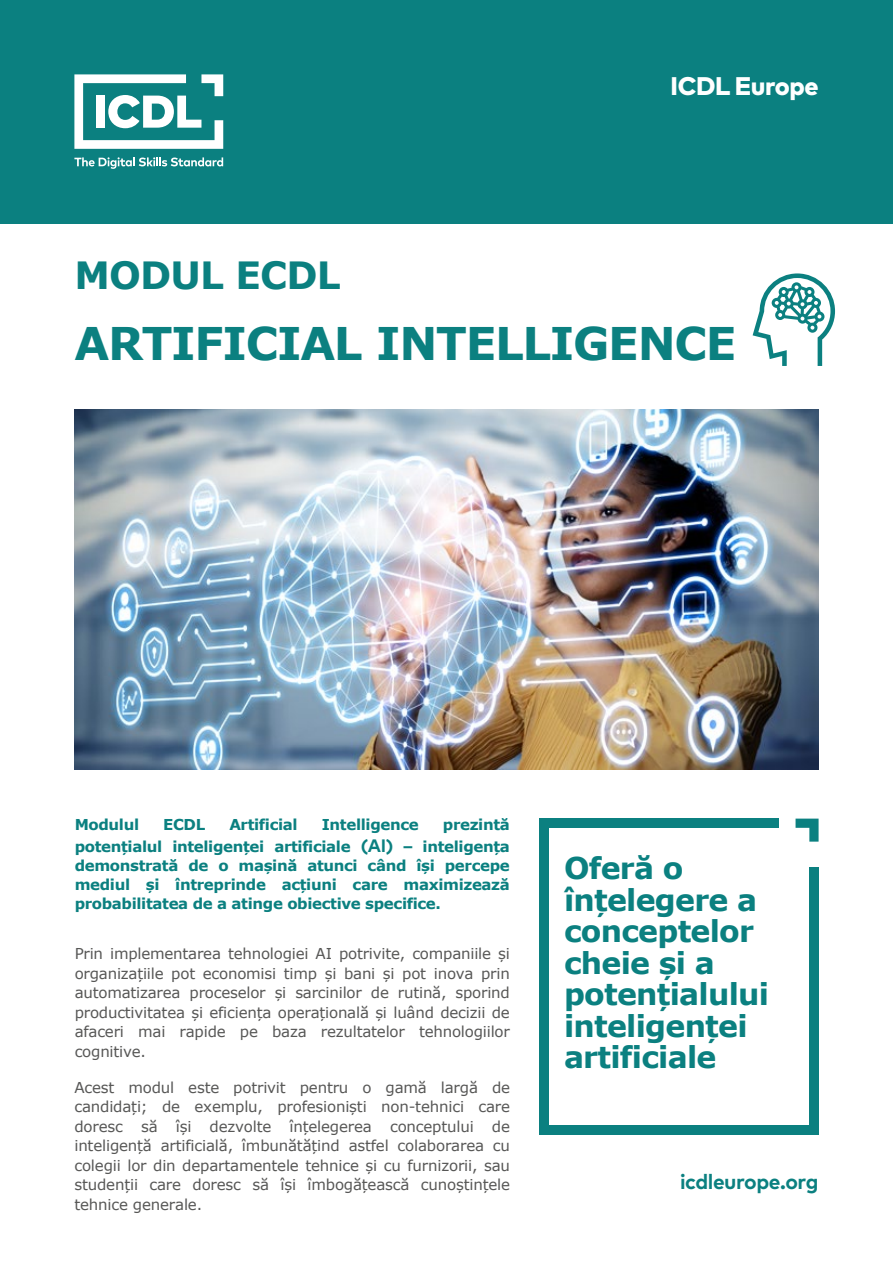
<style>
.page{position:relative;width:893px;height:1263px;background:#fff}
.page>*{position:absolute;margin:0;border:0;box-sizing:border-box;transform-origin:0 0}
.t1{font:700 45px "Verdana";letter-spacing:-.03em;color:#0b8080}
.t2{font:700 37.5px "Verdana";letter-spacing:-.02em;color:#0b8080}
.t3{font:700 30px/31.5px "Verdana";letter-spacing:-.025em;color:#0b8080}
.t4{font:800 25.5px "Mark Pro";letter-spacing:-.02em;color:#fff}
.t5{font:700 21px "Mark Pro";letter-spacing:-.02em;color:#0b8080}
.t6{font:15px/19.5px "Verdana";letter-spacing:-.015em;color:#575756;text-align:justify}
.t7{font:700 15px/18.8px "Verdana";letter-spacing:-.025em;color:#0b8080;text-align:right}
.s1{font-family:"Mark Pro";font-size:18px}
</style>
<div class="page">
<div style="left:0;top:0;width:893px;height:223px;background:#0b8080"></div>
<svg style="left:74px;top:74px;width:149px;height:75px"></svg>
<svg style="left:74px;top:157px;width:149px;height:12px"></svg>
<svg style="left:795px;top:819px;width:24px;height:23px"></svg>
<div style="left:539px;top:819px;width:240px;height:9px;background:#0b8080"></div>
<div style="left:809px;top:867px;width:10px;height:268px;background:#0b8080"></div>
<div style="left:539px;top:819px;width:10px;height:316px;background:#0b8080"></div>
<div style="left:539px;top:1126px;width:280px;height:9px;background:#0b8080"></div>
<svg style="left:753px;top:273px;width:82px;height:93px"></svg>
<img style="left:74px;top:409px;width:745px;height:361px">
<h3 class="t4" style="left:671px;top:66px;width:149px">ICDL Europe</h3>
<h2 class="t2" style="left:74px;top:249px;width:268px">MODUL ECDL</h2>
<h1 class="t1" style="left:74px;top:311px;width:664px">ARTIFICIAL INTELLIGENCE</h1>
<p class="t7" style="left:75px;top:813px;width:437px;line-height:21.9px">prezintă<br>potențialul inteligenței artificiale <span class="s1">(AI) –</span> inteligența</p>
<p class="t7" style="left:75px;top:856px;width:437px;text-align:justify">demonstrată de o mașină atunci când își percepe mediul și întreprinde acțiuni care maximizează probabilitatea de a atinge obiective specifice.</p>
<p class="t6" style="left:75px;top:944px;width:437px">Prin implementarea tehnologiei AI potrivite, companiile și organizațiile pot economisi timp și bani și pot inova prin automatizarea proceselor și sarcinilor de rutină, sporind productivitatea și eficiența operațională și luând decizii de afaceri mai rapide pe baza rezultatelor tehnologiilor cognitive.</p>
<p class="t6" style="left:74px;top:1077px;width:437px">Acest modul este potrivit pentru o gamă largă de candidați; de exemplu, profesioniști non-tehnici care doresc să își dezvolte înțelegerea conceptului de inteligență artificială, îmbunătățind astfel colaborarea cu colegii lor din departamentele tehnice și cu furnizorii, sau studenții care doresc să își îmbogățească cunoștințele tehnice generale.</p>
<p class="t7" style="left:75px;top:815px;width:66px">Modulul</p>
<p class="t7" style="left:163px;top:815px;width:44px">ECDL</p>
<p class="t7" style="left:229px;top:815px;width:70px">Artificial</p>
<p class="t7" style="left:322px;top:815px;width:99px">Intelligence</p>
<h3 class="t3" style="left:564px;top:852px;width:207px">Oferă o înțelegere a conceptelor cheie și a potențialului inteligenței artificiale</h3>
<h3 class="t5" style="left:680px;top:1165px;width:140px">icdleurope.org</h3>
</div>
